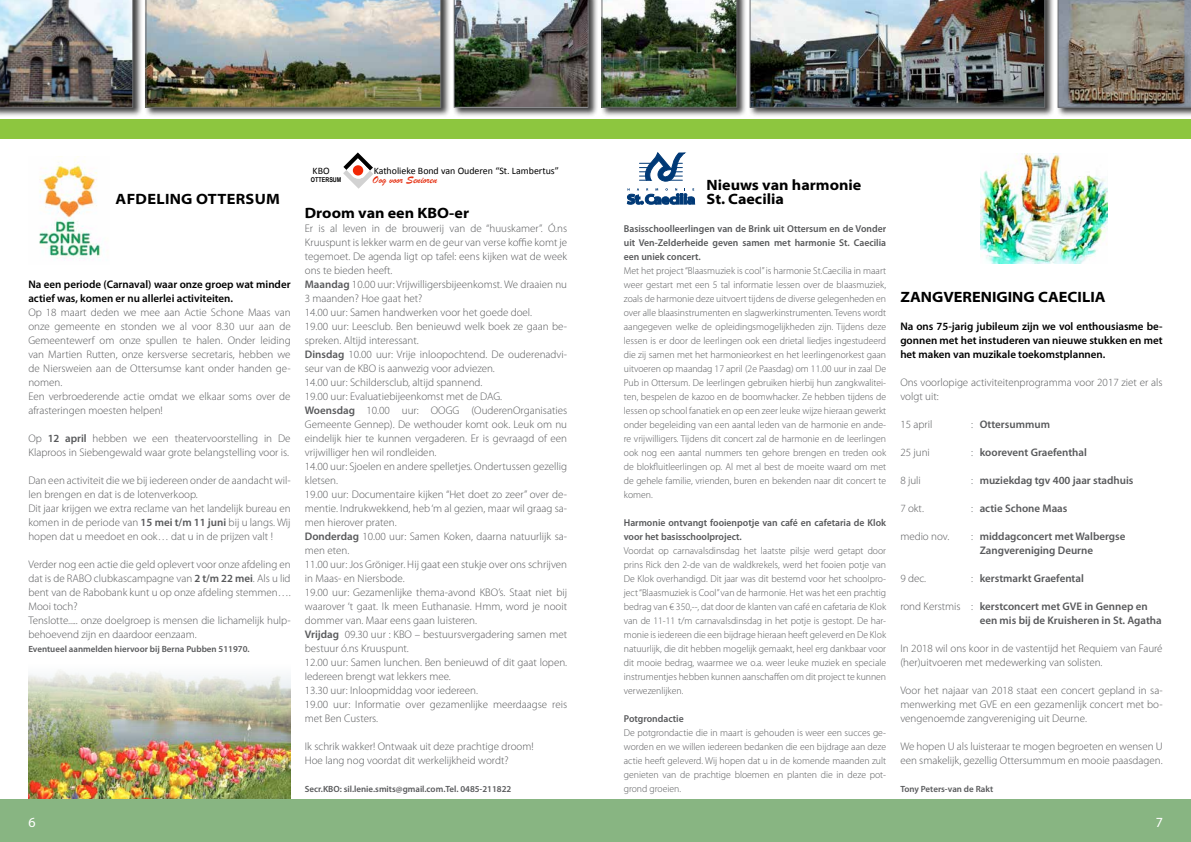
<style>
.page{position:relative;width:1191px;height:842px;background:#fff}
.page>*{position:absolute;margin:0;border:0;box-sizing:border-box;transform-origin:0 0}
.t1{font:700 semi-expanded 15px/14px "Myriad Pro";color:#000}
.t2{font:14px "Myriad Pro";color:#fff}
.t3{font:300 11px/14px "Myriad Pro";color:#58595b}
.t4{font:600 11px/14px "Myriad Pro";color:#58595b}
.t5{font:600 11px/14px "Myriad Pro";color:#000;text-align:justify}
.t6{font:11px "Brush Script";color:#e42404}
.t7{font:300 10px/14px "Myriad Pro";color:#58595b;text-align:justify}
.t8{font:600 10px/14px "Myriad Pro";color:#58595b;text-align:justify}
.t9{font:9.9px "Calibri";color:#000}
.t10{font:600 9px "Myriad Pro";color:#58595b}
.t11{font:700 6.6px "Arial Narrow";color:#000}
.s1{font-weight:600}
.s2{font-weight:300}
</style>
<div class="page">
<img style="left:28px;top:670px;width:263px;height:129px">
<div style="left:0;top:119px;width:1191px;height:19px;background:#8dc63f"></div>
<img style="left:980px;top:153px;width:127px;height:110px">
<div style="left:0;top:0;width:143px;height:117px;background:#000;opacity:.75"></div>
<img style="left:0;top:0;width:133px;height:108px">
<div style="left:452px;top:0;width:146px;height:117px;background:#000;opacity:.75"></div>
<img style="left:454px;top:0;width:134px;height:108px">
<div style="left:600px;top:0;width:147px;height:117px;background:#000;opacity:.75"></div>
<img style="left:601px;top:0;width:136px;height:108px">
<div style="left:748px;top:0;width:306px;height:117px;background:#000;opacity:.75"></div>
<img style="left:749px;top:0;width:296px;height:108px">
<div style="left:144px;top:0;width:307px;height:117px;background:#000;opacity:.75"></div>
<img style="left:145px;top:0;width:296px;height:108px">
<div style="left:1056px;top:0;width:135px;height:117px;background:#000;opacity:.75"></div>
<svg style="left:1057px;top:0;width:134px;height:108px;background:#88847a"></svg>
<div style="left:0;top:799px;width:1191px;height:43px;background:#88b582"></div>
<svg style="left:343px;top:152px;width:28px;height:37px"></svg>
<div style="left:353px;top:165px;width:10px;height:11px;background:#f22705;border-radius:50%"></div>
<img style="left:343px;top:176px;width:2px;height:8px">
<img style="left:370px;top:164px;width:3px;height:12px">
<svg style="left:639px;top:153px;width:45px;height:28px"></svg>
<svg style="left:627px;top:188px;width:67px;height:16px"></svg>
<img style="left:39px;top:159px;width:65px;height:100px">
<h1 class="t1" style="left:116px;top:192px;width:11px">afdel</h1>
<h1 class="t1" style="left:165px;top:192px;width:53px">ing Otters</h1>
<h1 class="t1" style="left:255px;top:192px;width:27px">um</h1>
<p class="t5" style="left:28px;top:277px;width:264px">Na een periode (Carnaval) waar onze groep wat minder actief was, komen er nu allerlei activiteiten.</p>
<p class="t3" style="left:28px;top:306px;width:264px">Op 18 maart deden we mee aan Actie Schone Maas van onze gemeente en stonden we al voor 8.30 uur aan de Gemeentewerf om onze spullen te halen. Onder leiding van Martien Rutten, onze kersverse secretaris, hebben we de Niersweien aan de Ottersumse kant onder handen ge&shy;nomen.<br>Een verbroederende actie omdat we elkaar soms over de afrasteringen moesten helpen!</p>
<p class="t3" style="left:28px;top:432px;width:264px">Op <span class="s1">12 april</span> hebben we een theatervoorstelling in De<br>Klaproos in Siebengewald waar grote belangstelling voor is.</p>
<p class="t3" style="left:28px;top:474px;width:264px">Dan een activiteit die we bij iedereen onder de aandacht wil&shy;len brengen en dat is de lotenverkoop.<br>Dit jaar krijgen we extra reclame van het landelijk bureau en komen in de periode van <span class="s1">15 mei t/m 11 juni</span> bij u langs. Wij hopen dat u meedoet en ook… dat u in de prijzen valt !</p>
<p class="t3" style="left:28px;top:558px;width:264px">Verder nog een actie die geld oplevert voor onze afdeling en dat is de RABO clubkascampagne van <span class="s1">2 t/m 22 mei</span>. Als u lid bent van de Rabobank kunt u op onze afdeling stemmen….<br>Mooi toch?<br>Tenslotte..... onze doelgroep is mensen die lichamelijk hulp&shy;behoevend zijn en daardoor eenzaam.</p>
<p class="t10" style="left:28px;top:644px;width:223px">Eventueel aanmelden hiervoor bij Berna Pubben 511970.</p>
<p class="t9" style="left:312px;top:164px;width:19px">KBO</p>
<p class="t11" style="left:311px;top:175px;width:32px">OTTERSUM</p>
<p class="t9" style="left:374px;top:164px;width:187px">Katholieke Bond van Ouderen “St. Lambertus”</p>
<p class="t6" style="left:372px;top:173px;width:66px">Oog voor Senioren</p>
<h1 class="t1" style="left:305px;top:206px;width:166px">Droom van een KBO-er</h1>
<p class="t3" style="left:305px;top:222px;width:264px">Er is al leven in de brouwerij van de “huuskamer”. Ó.ns Kruuspunt is lekker warm en de geur van verse koffie komt je tegemoet. De agenda ligt op tafel: eens kijken wat de week ons te bieden heeft.<br><span class="s1">Maandag</span> 10.00 uur: Vrijwilligersbijeenkomst. We draaien nu 3 maanden? Hoe gaat het?<br>14.00 uur: Samen handwerken voor het goede doel.<br>19.00 uur: Leesclub. Ben benieuwd welk boek ze gaan be&shy;spreken. Altijd interessant.<br><span class="s1">Dinsdag</span> 10.00 uur: Vrije inloopochtend. De ouderenadvi&shy;seur van de KBO is aanwezig voor adviezen.<br>14.00 uur: Schildersclub, altijd spannend.<br>19.00 uur: Evaluatiebijeenkomst met de DAG.<br><span class="s1">Woensdag</span> 10.00 uur: OOGG (OuderenOrganisaties Gemeente Gennep). De wethouder komt ook. Leuk om nu eindelijk hier te kunnen vergaderen. Er is gevraagd of een vrijwilliger hen wil rondleiden.<br>14.00 uur: Sjoelen en andere spelletjes. Ondertussen gezellig kletsen.<br>19.00 uur: Documentaire kijken “Het doet zo zeer” over de&shy;mentie. Indrukwekkend, heb ‘m al gezien, maar wil graag sa&shy;men hierover praten.<br><span class="s1">Donderdag</span> 10.00 uur: Samen Koken, daarna natuurlijk sa&shy;men eten.<br>11.00 uur: Jos Gröniger. Hij gaat een stukje over ons schrijven in Maas- en Niersbode.<br>19.00 uur: Gezamenlijke thema-avond KBO’s. Staat niet bij waarover ‘t gaat. Ik meen Euthanasie. Hmm, word je nooit dommer van. Maar eens gaan luisteren.<br><span class="s1">Vrijdag</span> 09.30 uur : KBO – bestuursvergadering samen met bestuur ó.ns Kruuspunt.<br>12.00 uur: Samen lunchen. Ben benieuwd of dit gaat lopen.<br>Iedereen brengt wat lekkers mee.<br>13.30 uur: Inloopmiddag voor iedereen.<br>19.00 uur: Informatie over gezamenlijke meerdaagse reis met Ben Custers.</p>
<p class="t3" style="left:305px;top:740px;width:230px">Ik schrik wakker! Ontwaak uit deze prachtige droom!<br>Hoe lang nog voordat dit werkelijkheid wordt?</p>
<p class="t10" style="left:305px;top:784px;width:208px">Secr.KBO: sil.lenie.smits@gmail.com.Tel. 0485-211822</p>
<h1 class="t1" style="left:706px;top:178px;width:156px">Nieuws van harmonie<br>St. Caecilia</h1>
<p class="t8" style="left:624px;top:222px;width:264px">Basisschoolleerlingen van de Brink uit Ottersum en de Vonder uit Ven-Zelderheide geven samen met harmonie St. Caecilia een uniek concert.</p>
<p class="t7" style="left:624px;top:264px;width:264px">Met het project “Blaasmuziek is cool” is harmonie St.Caecilia in maart weer gestart met een 5 tal informatie lessen over de blaasmuziek, zoals de harmonie deze uitvoert tijdens de diverse gelegenheden en over alle blaasinstrumenten en slagwerkinstrumenten. Tevens wordt aangegeven welke de opleidingsmogelijkheden zijn. Tijdens deze lessen is er door de leerlingen ook een drietal liedjes ingestudeerd die zij samen met het harmonieorkest en het leerlingenorkest gaan uitvoeren op maandag 17 april (2e Paasdag) om 11.00 uur in zaal De Pub in Ottersum. De leerlingen gebruiken hierbij hun zangkwalitei&shy;ten, bespelen de kazoo en de boomwhacker. Ze hebben tijdens de lessen op school fanatiek en op een zeer leuke wijze hieraan gewerkt onder begeleiding van een aantal leden van de harmonie en ande&shy;re vrijwilligers. Tijdens dit concert zal de harmonie en de leerlingen ook nog een aantal nummers ten gehore brengen en treden ook de blokfluitleerlingen op. Al met al best de moeite waard om met de gehele familie, vrienden, buren en bekenden naar dit concert te komen.</p>
<p class="t8" style="left:624px;top:516px;width:264px">Harmonie ontvangt fooienpotje van café en cafetaria de Klok voor het basisschoolproject.</p>
<p class="t7" style="left:624px;top:544px;width:264px">Voordat op carnavalsdinsdag het laatste pilsje werd getapt door prins Rick den 2-de van de waldkrekels, werd het fooien potje van De Klok overhandigd. Dit jaar was dit bestemd voor het schoolpro&shy;ject “Blaasmuziek is Cool” van de harmonie. Het was het een prachtig bedrag van € 350,--, dat door de klanten van café en cafetaria de Klok van de 11-11 t/m carnavalsdinsdag in het potje is gestopt. De har&shy;monie is iedereen die een bijdrage hieraan heeft geleverd en De Klok natuurlijk, die dit hebben mogelijk gemaakt, heel erg dankbaar voor dit mooie bedrag, waarmee we o.a. weer leuke muziek en speciale instrumentjes hebben kunnen aanschaffen om dit project te kunnen verwezenlijken.</p>
<p class="t8" style="left:624px;top:712px;width:61px">Potgrondactie</p>
<p class="t7" style="left:624px;top:726px;width:264px">De potgrondactie die in maart is gehouden is weer een succes ge&shy;worden en we willen iedereen bedanken die een bijdrage aan deze actie heeft geleverd. Wij hopen dat u in de komende maanden zult genieten van de prachtige bloemen en planten die in deze pot&shy;grond groeien.</p>
<h1 class="t1" style="left:900px;top:290px;width:207px">ZANGVERENIGING CAECILIA</h1>
<p class="t5" style="left:900px;top:319px;width:264px">Na ons 75-jarig jubileum zijn we vol enthousiasme be&shy;gonnen met het instuderen van nieuwe stukken en met het maken van muzikale toekomstplannen.</p>
<p class="t3" style="left:900px;top:376px;width:264px">Ons voorlopige activiteitenprogramma voor 2017 ziet er als volgt uit:</p>
<p class="t3" style="left:900px;top:418px;width:34px">15 april</p>
<p class="t4" style="left:971px;top:417px;width:80px"><span class="s2">:</span> Ottersummum</p>
<p class="t3" style="left:900px;top:446px;width:31px">25 juni</p>
<p class="t4" style="left:971px;top:445px;width:117px"><span class="s2">:</span> koorevent Graefenthal</p>
<p class="t3" style="left:900px;top:474px;width:22px">8 juli</p>
<p class="t4" style="left:971px;top:473px;width:164px"><span class="s2">:</span> muziekdag tgv 400 jaar stadhuis</p>
<p class="t3" style="left:900px;top:502px;width:25px">7 okt.</p>
<p class="t4" style="left:971px;top:501px;width:98px"><span class="s2">:</span> actie Schone Maas</p>
<p class="t3" style="left:900px;top:529px;width:51px">medio nov.</p>
<p class="t4" style="left:979px;top:529px;width:147px;text-indent:-9px"><span class="s2">:</span> middagconcert met Walbergse<br>Zangvereniging Deurne</p>
<p class="t3" style="left:900px;top:571px;width:27px">9 dec.</p>
<p class="t4" style="left:971px;top:571px;width:114px"><span class="s2">:</span> kerstmarkt Graefental</p>
<p class="t4" style="left:979px;top:599px;width:183px;text-indent:-79px"><span class="s2">rond Kerstmis :</span> kerstconcert met GVE in Gennep en een mis bij de Kruisheren in St. Agatha</p>
<p class="t3" style="left:900px;top:641px;width:264px">In 2018 wil ons koor in de vastentijd het Requiem van Fauré (her)uitvoeren met medewerking van solisten.</p>
<p class="t3" style="left:900px;top:683px;width:264px;text-align:justify">Voor het najaar van 2018 staat een concert gepland in sa&shy;menwerking met GVE en een gezamenlijk concert met bo&shy;vengenoemde zangvereniging uit Deurne.</p>
<p class="t3" style="left:900px;top:739px;width:264px">We hopen U als luisteraar te mogen begroeten en wensen U een smakelijk, gezellig Ottersummum en mooie paasdagen.</p>
<p class="t10" style="left:900px;top:784px;width:94px">Tony Peters-van de Rakt</p>
<p class="t2" style="left:28px;top:815px;width:9px">6</p>
<p class="t2" style="left:1155px;top:815px;width:9px">7</p>
</div>
